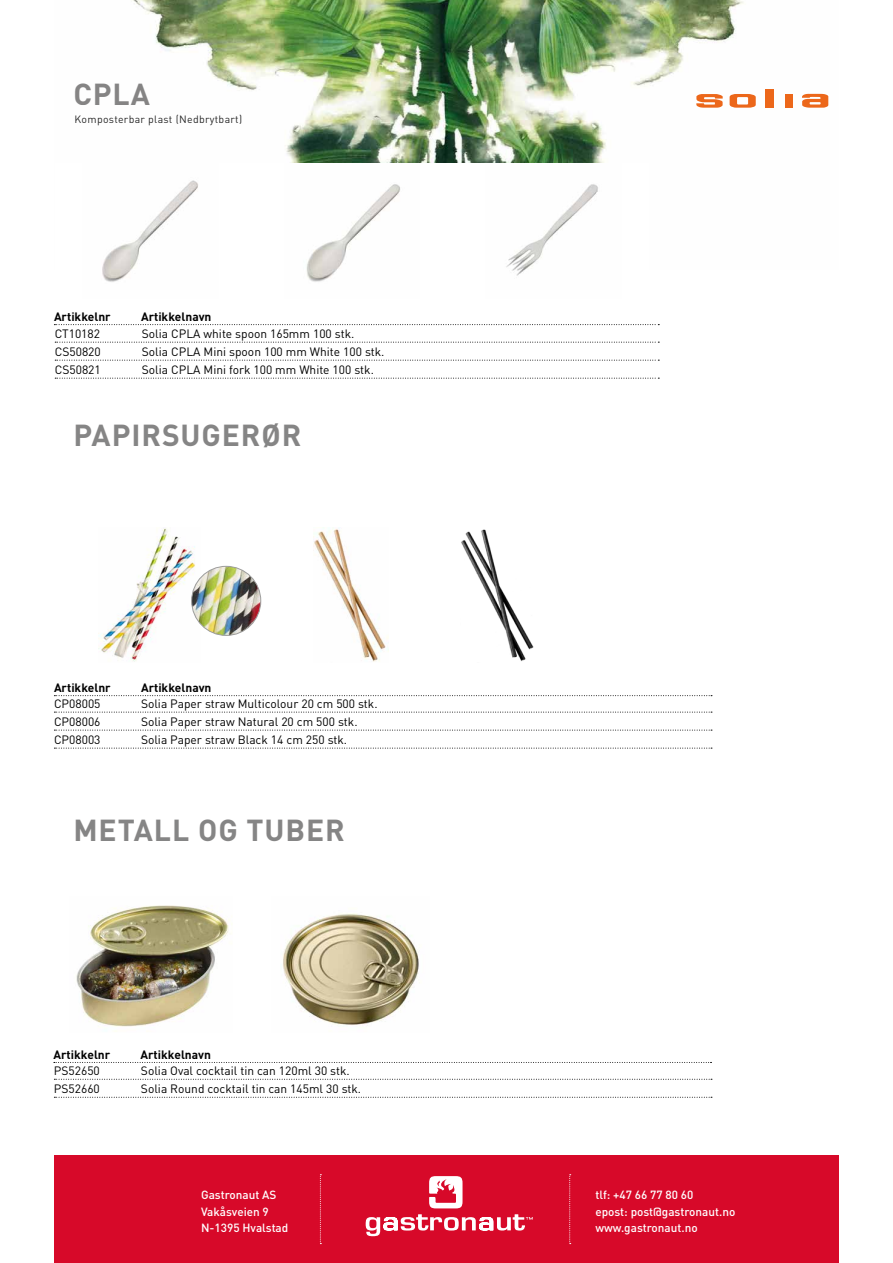
<style>
.page{position:relative;width:893px;height:1263px;background:#fff}
.page>*{position:absolute;margin:0;border:0;box-sizing:border-box;transform-origin:0 0}
.t1{font:700 30px "DIN";letter-spacing:.03em;color:#706f6f}
.t2{font:12px "DIN";color:#000}
.t3{font:700 12px "DIN";color:#000}
.t4{font:500 11.7px/16.5px "DIN";color:#fff}
.t5{font:10.5px "DIN";letter-spacing:.03em;color:#000}
</style>
<div class="page">
<img style="left:133px;top:0;width:696px;height:163px">
<div style="left:54px;top:1156px;width:785px;height:107px;background:#d70929"></div>
<svg style="left:429px;top:1176px;width:33px;height:32px"></svg>
<svg style="left:366px;top:1214px;width:167px;height:22px"></svg>
<svg style="left:569px;top:1174px;width:2px;height:70px"></svg>
<svg style="left:320px;top:1174px;width:1px;height:70px"></svg>
<svg style="left:55px;top:342px;width:604px;height:1px"></svg>
<svg style="left:55px;top:360px;width:604px;height:1px"></svg>
<svg style="left:55px;top:378px;width:604px;height:1px"></svg>
<img style="left:102px;top:180px;width:96px;height:102px">
<img style="left:506px;top:184px;width:92px;height:92px">
<img style="left:306px;top:184px;width:94px;height:98px">
<img style="left:99px;top:528px;width:101px;height:134px">
<img style="left:313px;top:527px;width:76px;height:135px">
<img style="left:461px;top:529px;width:73px;height:132px">
<svg style="left:54px;top:712px;width:658px;height:1px"></svg>
<svg style="left:54px;top:730px;width:658px;height:1px"></svg>
<svg style="left:54px;top:748px;width:658px;height:1px"></svg>
<img style="left:192px;top:566px;width:69px;height:69px;border-radius:35px">
<div style="left:191px;top:566px;width:70px;height:70px;border:1px solid #9d9d9c;border-radius:50%"></div>
<svg style="left:54px;top:695px;width:658px;height:1px"></svg>
<svg style="left:54px;top:324px;width:605px;height:1px"></svg>
<svg style="left:54px;top:1079px;width:658px;height:1px"></svg>
<svg style="left:54px;top:1097px;width:658px;height:1px"></svg>
<img style="left:283px;top:913px;width:136px;height:112px">
<img style="left:76px;top:905px;width:156px;height:127px">
<svg style="left:54px;top:1062px;width:657px;height:1px"></svg>
<div style="left:65px;top:72px;width:143px;height:51px;background:#fff"></div>
<svg style="left:696px;top:94px;width:27px;height:14px"></svg>
<svg style="left:730px;top:94px;width:26px;height:14px"></svg>
<div style="left:765px;top:89px;width:8px;height:19px;background:#ec671a"></div>
<div style="left:785px;top:94px;width:8px;height:14px;background:#ec671a"></div>
<svg style="left:802px;top:94px;width:26px;height:14px"></svg>
<div style="left:66px;top:106px;width:194px;height:32px;background:#fff"></div>
<h1 class="t1" style="left:73px;top:75px;width:78px">CPLA</h1>
<p class="t5" style="left:74px;top:112px;width:169px">Komposterbar plast (Nedbrytbart)</p>
<p class="t3" style="left:54px;top:309px;width:58px">Artikkelnr</p>
<p class="t3" style="left:141px;top:309px;width:72px">Artikkelnavn</p>
<p class="t2" style="left:55px;top:326px;width:47px">CT10182</p>
<p class="t2" style="left:142px;top:326px;width:214px">Solia CPLA white spoon 165mm 100 stk.</p>
<p class="t2" style="left:55px;top:344px;width:48px">CS50820</p>
<p class="t2" style="left:142px;top:344px;width:244px">Solia CPLA Mini spoon 100 mm White 100 stk.</p>
<p class="t2" style="left:55px;top:362px;width:48px">CS50821</p>
<p class="t2" style="left:142px;top:362px;width:234px">Solia CPLA Mini fork 100 mm White 100 stk.</p>
<h1 class="t1" style="left:73px;top:416px;width:230px">PAPIRSUGERØR</h1>
<p class="t3" style="left:54px;top:680px;width:58px">Artikkelnr</p>
<p class="t3" style="left:141px;top:680px;width:72px">Artikkelnavn</p>
<p class="t2" style="left:54px;top:696px;width:48px">CP08005</p>
<p class="t2" style="left:141px;top:696px;width:238px">Solia Paper straw Multicolour 20 cm 500 stk.</p>
<p class="t2" style="left:54px;top:714px;width:48px">CP08006</p>
<p class="t2" style="left:141px;top:714px;width:218px">Solia Paper straw Natural 20 cm 500 stk.</p>
<p class="t2" style="left:54px;top:732px;width:48px">CP08003</p>
<p class="t2" style="left:141px;top:732px;width:208px">Solia Paper straw Black 14 cm 250 stk.</p>
<h1 class="t1" style="left:73px;top:810px;width:273px">METALL OG TUBER</h1>
<p class="t3" style="left:53px;top:1046px;width:58px">Artikkelnr</p>
<p class="t3" style="left:140px;top:1046px;width:72px">Artikkelnavn</p>
<p class="t2" style="left:54px;top:1063px;width:47px">PS52650</p>
<p class="t2" style="left:141px;top:1063px;width:210px">Solia Oval cocktail tin can 120ml 30 stk.</p>
<p class="t2" style="left:54px;top:1081px;width:47px">PS52660</p>
<p class="t2" style="left:141px;top:1081px;width:222px">Solia Round cocktail tin can 145ml 30 stk.</p>
<p class="t4" style="left:201px;top:1186px;width:89px">Gastronaut AS<br>Vakåsveien 9<br>N-1395 Hvalstad</p>
<p class="t4" style="left:595px;top:1186px;width:141px">tlf: +47 66 77 80 60<br>epost: post@gastronaut.no www.gastronaut.no</p>
</div>
